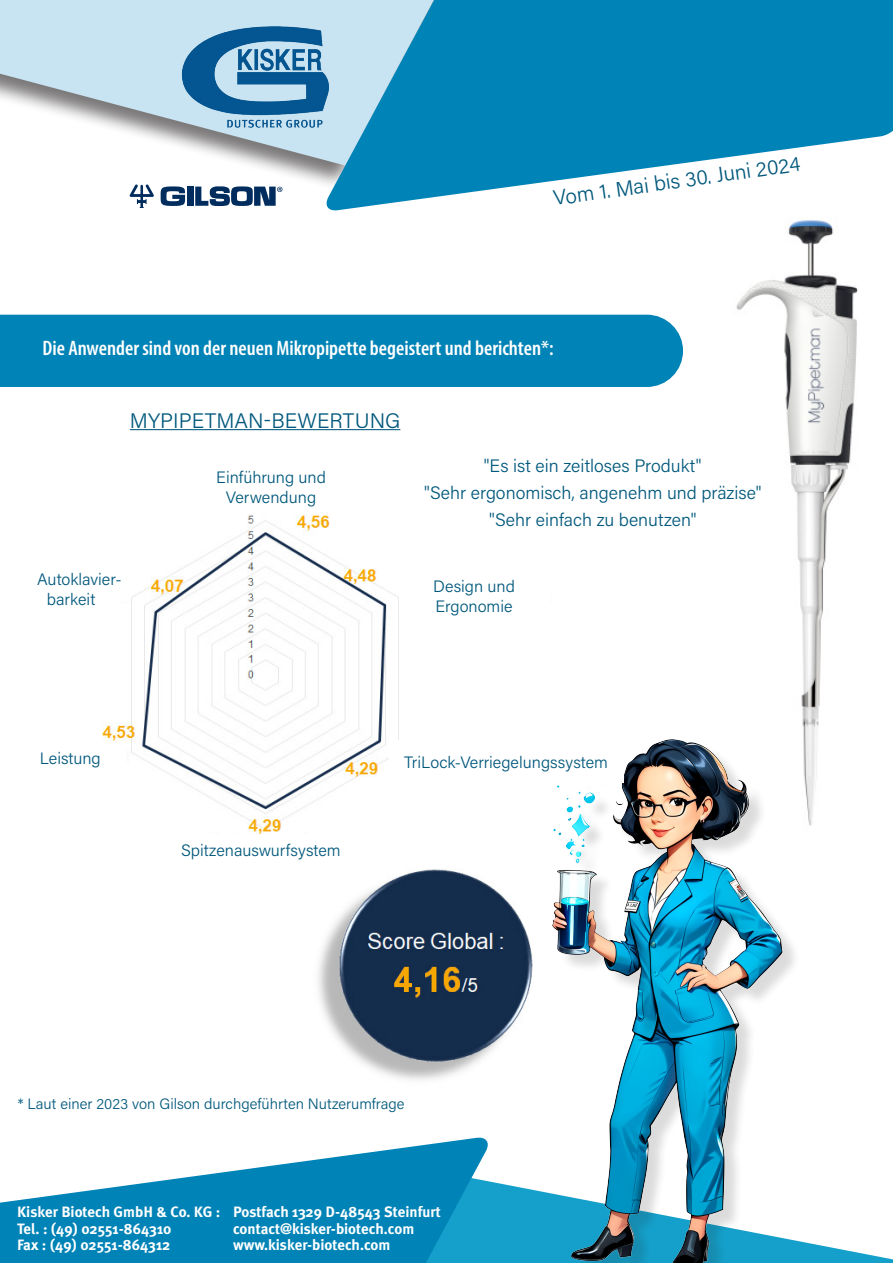
<style>
.page{position:relative;width:893px;height:1263px;background:#fff}
.page>*{position:absolute;margin:0;border:0;box-sizing:border-box;transform-origin:0 0}
.Titre_gamme{font:21px "Myriad Variable Concept";color:#fff}
.Date{font:300 21px "Acumin Pro";letter-spacing:.005em;color:#00587c}
.Date-2{font:300 18px "Acumin Pro";color:#00587c}
.Date-3{font:300 16.5px/19.8px "Acumin Pro";color:#00587c;text-align:center}
.t1{font:700 15px "Meta Plus";color:#fff}
.Date-4{font:300 15px "Acumin Pro";color:#00587c}
</style>
<div class="page">
<svg style="left:490px;top:1181px;width:403px;height:82px"></svg>
<svg style="left:0;top:1137px;width:490px;height:126px;fill:#0083b6"></svg>
<div style="left:0;top:0;width:467px;height:191px;background:#231f20;opacity:.6"></div>
<svg style="left:0;top:0;width:324px;height:166px;fill:#c8e3f1"></svg>
<svg style="left:324px;top:0;width:569px;height:211px;fill:#0083b6"></svg>
<div style="left:0;top:315px;width:683px;height:72px;background:#0083b6"></div>
<img style="left:732px;top:208px;width:157px;height:559px">
<img style="left:102px;top:429px;width:299px;height:405px">
<img style="left:522px;top:718px;width:294px;height:545px">
<div style="left:187px;top:187px;width:6px;height:19px;background:#002c5e"></div>
<svg style="left:161px;top:186px;width:24px;height:20px"></svg>
<svg style="left:195px;top:186px;width:87px;height:20px"></svg>
<svg style="left:130px;top:184px;width:24px;height:24px"></svg>
<hr style="left:130px;top:429px;width:270px;height:1px;background:#00587c">
<div style="left:206px;top:471px;width:130px;height:43px;background:#fff"></div>
<svg style="left:102px;top:567px;width:33px;height:43px"></svg>
<div style="left:15px;top:745px;width:110px;height:26px;background:#fff"></div>
<div style="left:399px;top:574px;width:151px;height:43px;background:#fff"></div>
<div style="left:389px;top:740px;width:234px;height:43px;background:#fff"></div>
<img style="left:318px;top:868px;width:215px;height:222px">
<img style="left:178px;top:19px;width:154px;height:116px">
<p class="Date" style="left:551px;top:184px;width:250px;rotate:-8deg">Vom 1. Mai bis 30. Juni 2024</p>
<p class="Titre_gamme" style="left:42px;top:336px;width:513px">Die Anwender sind von der neuen Mikropipette begeistert und berichten*:</p>
<p class="Date" style="left:130px;top:406px;width:272px">MYPIPETMAN-BEWERTUNG</p>
<p class="Date-3" style="left:216px;top:467px;width:111px">Einführung und<br>Verwendung</p>
<p class="Date-3" style="left:47px;top:569px;width:76px;text-align:left;text-indent:-10px">Autoklavier&shy;barkeit</p>
<p class="Date-2" style="left:484px;top:453px;width:219px">"Es ist ein zeitloses Produkt"</p>
<p class="Date-2" style="left:424px;top:480px;width:339px">"Sehr ergonomisch, angenehm und präzise"</p>
<p class="Date-2" style="left:489px;top:507px;width:209px">"Sehr einfach zu benutzen"</p>
<p class="Date-3" style="left:433px;top:576px;width:83px">Design und</p>
<p class="Date-3" style="left:436px;top:596px;width:78px">Ergonomie</p>
<p class="Date-3" style="left:40px;top:748px;width:62px">Leistung</p>
<p class="Date-3" style="left:181px;top:840px;width:161px">Spitzenauswurfsystem</p>
<p class="Date-3" style="left:404px;top:751px;width:205px">TriLock-Verriegelungssystem</p>
<p class="Date-4" style="left:18px;top:1093px;width:388px">* Laut einer 2023 von Gilson durchgeführten Nutzerumfrage</p>
<p class="t1" style="left:17px;top:1203px;width:425px">Kisker Biotech GmbH &amp; Co. KG : Postfach 1329 D-48543 Steinfurt</p>
<p class="t1" style="left:17px;top:1220px;width:156px">Tel. : (49) 02551-864310</p>
<p class="t1" style="left:233px;top:1220px;width:183px">contact@kisker-biotech.com</p>
<p class="t1" style="left:17px;top:1236px;width:155px">Fax : (49) 02551-864312</p>
<p class="t1" style="left:233px;top:1236px;width:159px">www.kisker-biotech.com</p>
</div>
